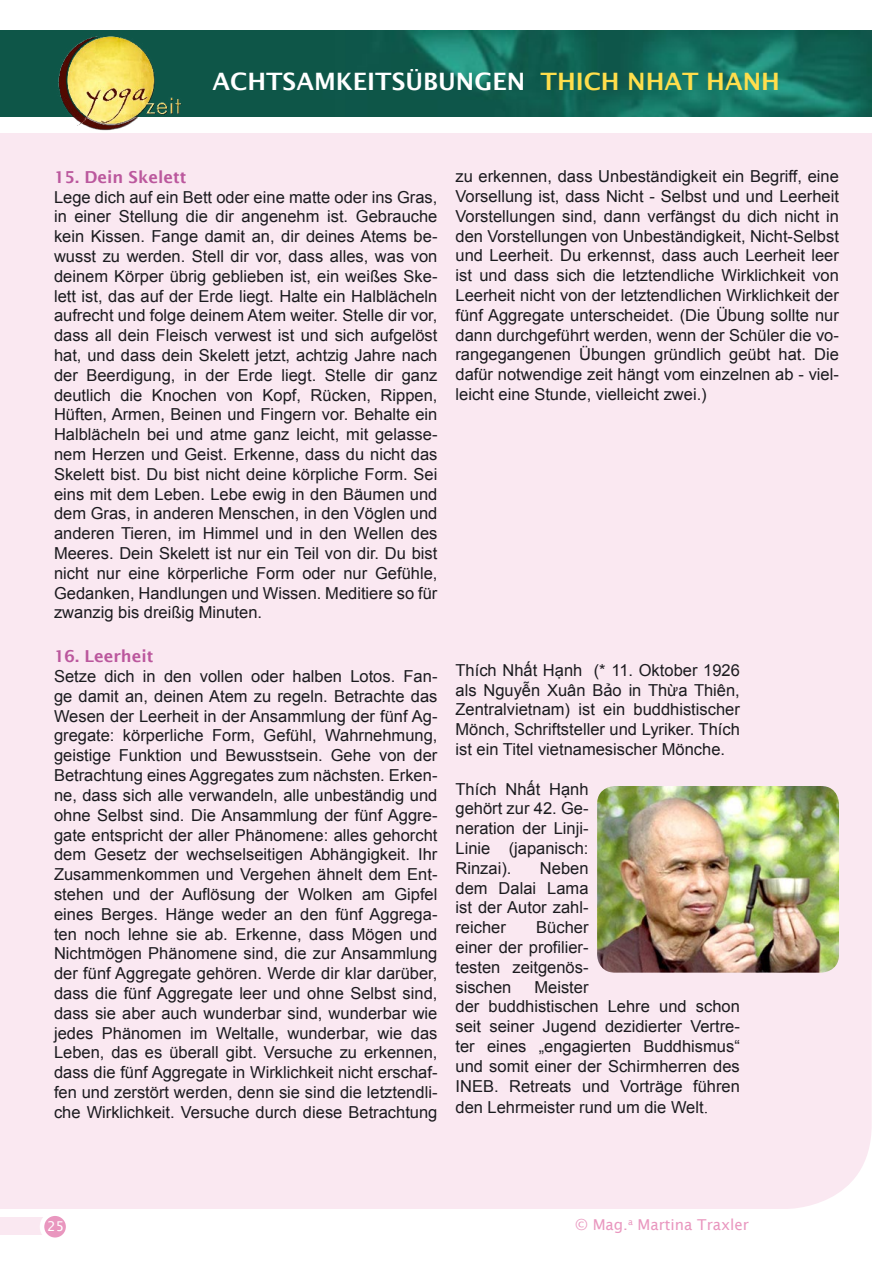
<style>
.page{position:relative;width:893px;height:1263px;background:#fff}
.page>*{position:absolute;margin:0;border:0;box-sizing:border-box;transform-origin:0 0}
.t1{font:600 24px "Lucida Sans";color:#fff}
.t2{font:16.5px/19.8px "Arial";color:#1b1b1f;text-align:justify}
.t3{font:600 16.5px "Lucida Sans";color:#bb579d}
.t4{font:15px "Lucida Sans";color:#e997bf}
.t5{font:13.5px "Lucida Sans";color:#fff}
.s1{color:#ffde4c}
.s2{font-family:"Times New Roman";font-size:18px}
</style>
<div class="page">
<div style="left:0;top:969px;width:872px;height:240px;background:#fae8f1"></div>
<img style="left:0;top:30px;width:872px;height:86px">
<div style="left:0;top:1217px;width:63px;height:17px;background:#fae8f1"></div>
<svg style="left:42px;top:1214px;width:26px;height:26px"></svg>
<div style="left:40px;top:1211px;width:30px;height:31px;border:4px solid #fff;border-radius:50%"></div>
<div style="left:0;top:133px;width:872px;height:836px;background:#fae8f1"></div>
<img style="left:37px;top:30px;width:201px;height:101px">
<img style="left:597px;top:786px;width:242px;height:186px">
<p class="t1" style="left:213px;top:68px;width:569px">ACHTSAMKEITSÜBUNGEN <span class="s1">THICH NHAT HANH</span></p>
<p class="t3" style="left:54px;top:167px;width:134px">15. Dein Skelett</p>
<p class="t2" style="left:54px;top:187px;width:385px">Lege dich auf ein Bett oder eine matte oder ins Gras, in einer Stellung die dir angenehm ist. Gebrauche kein Kissen. Fange damit an, dir deines Atems be&shy;wusst zu werden. Stell dir vor, dass alles, was von deinem Körper übrig geblieben ist, ein weißes Ske&shy;lett ist, das auf der Erde liegt. Halte ein Halblächeln aufrecht und folge deinem Atem weiter. Stelle dir vor, dass all dein Fleisch verwest ist und sich aufgelöst hat, und dass dein Skelett jetzt, achtzig Jahre nach der Beerdigung, in der Erde liegt. Stelle dir ganz deutlich die Knochen von Kopf, Rücken, Rippen, Hüften, Armen, Beinen und Fingern vor. Behalte ein Halblächeln bei und atme ganz leicht, mit gelasse&shy;nem Herzen und Geist. Erkenne, dass du nicht das Skelett bist. Du bist nicht deine körpliche Form. Sei eins mit dem Leben. Lebe ewig in den Bäumen und dem Gras, in anderen Menschen, in den Vöglen und anderen Tieren, im Himmel und in den Wellen des Meeres. Dein Skelett ist nur ein Teil von dir. Du bist nicht nur eine körperliche Form oder nur Gefühle, Gedanken, Handlungen und Wissen. Meditiere so für zwanzig bis dreißig Minuten.</p>
<p class="t3" style="left:54px;top:647px;width:101px">16. Leerheit</p>
<p class="t2" style="left:54px;top:666px;width:385px">Setze dich in den vollen oder halben Lotos. Fan&shy;ge damit an, deinen Atem zu regeln. Betrachte das Wesen der Leerheit in der Ansammlung der fünf Ag&shy;gregate: körperliche Form, Gefühl, Wahrnehmung, geistige Funktion und Bewusstsein. Gehe von der Betrachtung eines Aggregates zum nächsten. Erken&shy;ne, dass sich alle verwandeln, alle unbeständig und ohne Selbst sind. Die Ansammlung der fünf Aggre&shy;gate entspricht der aller Phänomene: alles gehorcht dem Gesetz der wechselseitigen Abhängigkeit. Ihr Zusammenkommen und Vergehen ähnelt dem Ent&shy;stehen und der Auflösung der Wolken am Gipfel eines Berges. Hänge weder an den fünf Aggrega&shy;ten noch lehne sie ab. Erkenne, dass Mögen und Nichtmögen Phänomene sind, die zur Ansammlung der fünf Aggregate gehören. Werde dir klar darüber, dass die fünf Aggregate leer und ohne Selbst sind, dass sie aber auch wunderbar sind, wunderbar wie jedes Phänomen im Weltalle, wunderbar, wie das Leben, das es überall gibt. Versuche zu erkennen, dass die fünf Aggregate in Wirklichkeit nicht erschaf&shy;fen und zerstört werden, denn sie sind die letztendli&shy;che Wirklichkeit. Versuche durch diese Betrachtung</p>
<p class="t2" style="left:455px;top:167px;width:385px">zu erkennen, dass Unbeständigkeit ein Begriff, eine Vorsellung ist, dass Nicht - Selbst und und Leerheit Vorstellungen sind, dann verfängst du dich nicht in den Vorstellungen von Unbeständigkeit, Nicht-Selbst und Leerheit. Du erkennst, dass auch Leerheit leer ist und dass sich die letztendliche Wirklichkeit von Leerheit nicht von der letztendlichen Wirklichkeit der fünf Aggregate unterscheidet. (Die Übung sollte nur dann durchgeführt werden, wenn der Schüler die vo&shy;rangegangenen Übungen gründlich geübt hat. Die dafür notwendige zeit hängt vom einzelnen ab - viel&shy;leicht eine Stunde, vielleicht zwei.)</p>
<p class="t2" style="left:455px;top:660px;width:286px">Thích Nhất Hạnh (* 11. Oktober 1926 als Nguyễn Xuân Bảo in Thừa Thiên, Zentralvietnam) ist ein buddhistischer Mönch, Schriftsteller und Lyriker. Thích ist ein Titel vietnamesischer Mönche.</p>
<p class="t2" style="left:455px;top:779px;width:135px">Thích Nhất Hạnh gehört zur 42. Ge&shy;neration der Linji-Linie (japanisch:<br>Rinzai).</p>
<p class="t2" style="left:455px;top:858px;width:135px;text-indent:84px">Neben dem Dalai Lama ist der Autor zahl&shy;reicher</p>
<p class="t2" style="left:455px;top:918px;width:135px;text-indent:81px">Bücher einer der profilier&shy;testen zeitgenös&shy;sischen</p>
<p class="t2" style="left:455px;top:977px;width:286px;text-align:left;text-indent:79px">Meister<br>der buddhistischen Lehre und schon seit seiner Jugend dezidierter Vertre&shy;ter eines „engagierten Buddhismus“ und somit einer der Schirmherren des<br>INEB. Retreats und Vorträge führen</p>
<p class="t2" style="left:455px;top:1098px;width:254px">den Lehrmeister rund um die Welt<span class="s2">.</span></p>
<p class="t5" style="left:47px;top:1218px;width:19px">25</p>
<p class="t4" style="left:575px;top:1215px;width:175px">© Mag.<sup>a</sup> Martina Traxler</p>
</div>
